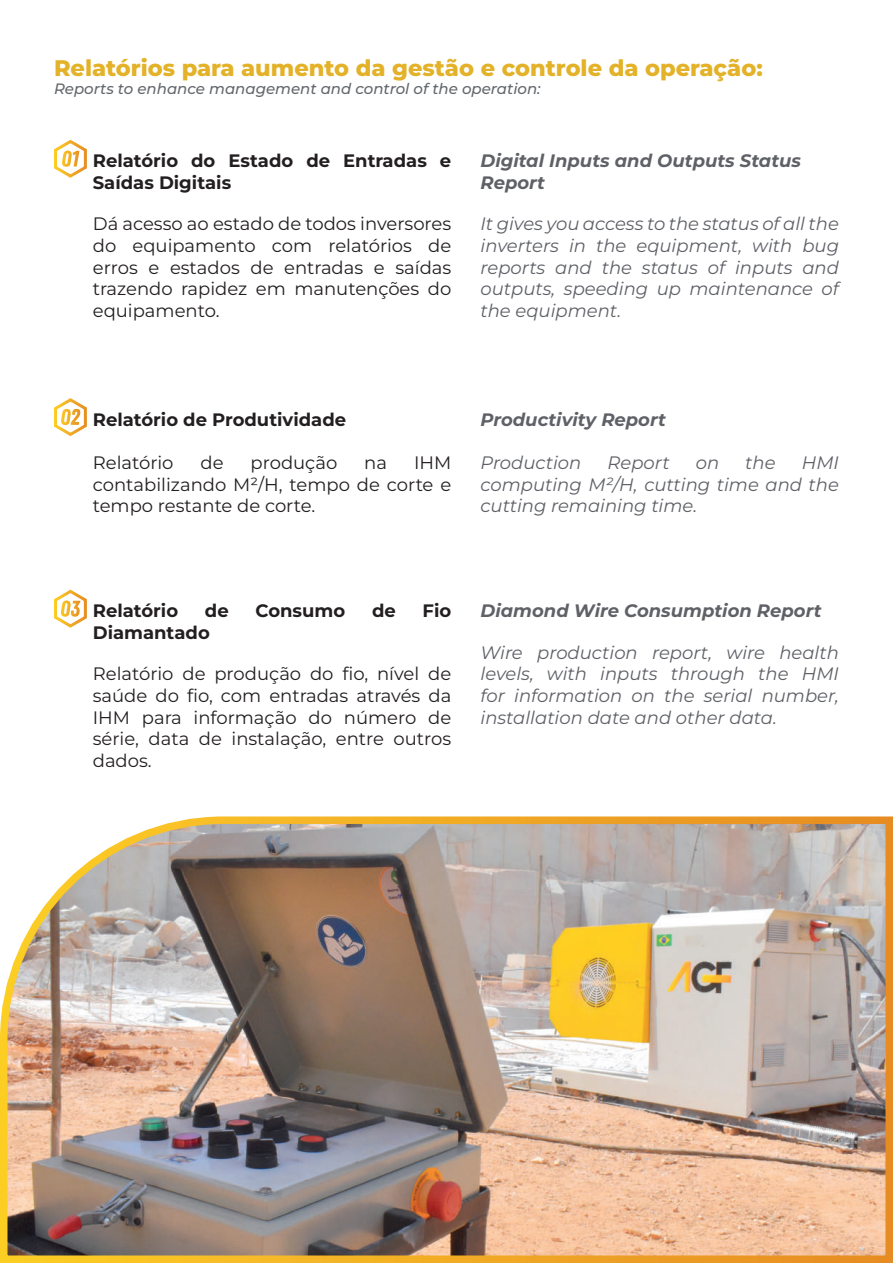
<style>
.page{position:relative;width:893px;height:1263px;background:#fff}
.page>*{position:absolute;margin:0;border:0;box-sizing:border-box;transform-origin:0 0}
.t1{font:800 22.5px "Montserrat";color:#e3b229}
.t2{font:18px/21.6px "Montserrat";color:#231f20;text-align:justify}
.t3{font:italic 18px/21.6px "Montserrat";color:#5f6167;text-align:justify}
.t4{font:700 18px/21.6px "Montserrat";color:#231f20}
.t5{font:italic 700 18px/21.6px "Montserrat";color:#5f6167}
.t6{font:italic 500 15px "Montserrat";color:#64686c}
.s1{font-family:"Zing Rust Demo Base";font-weight:400;font-size:22.5px;color:#fff}
</style>
<div class="page">
<svg style="left:54px;top:139px;width:33px;height:39px"></svg>
<svg style="left:54px;top:398px;width:33px;height:38px"></svg>
<svg style="left:54px;top:589px;width:33px;height:39px"></svg>
<img style="left:0;top:816px;width:893px;height:447px">
<p class="t1" style="left:54px;top:53px;width:710px">Relatórios para aumento da gestão e controle da operação:</p>
<p class="t6" style="left:54px;top:78px;width:488px">Reports to enhance management and control of the operation:</p>
<p class="t4" style="left:93px;top:150px;width:360px;text-indent:-32px"><span class="s1">01</span> Relatório do Estado de Entradas e<br>Saídas Digitais</p>
<p class="t2" style="left:93px;top:213px;width:360px">Dá acesso ao estado de todos inversores do equipamento com relatórios de erros e estados de entradas e saídas trazendo rapidez em manutenções do equipamento.</p>
<p class="t5" style="left:480px;top:150px;width:322px">Digital Inputs and Outputs Status<br>Report</p>
<p class="t3" style="left:480px;top:213px;width:360px">It gives you access to the status of all the inverters in the equipment, with bug reports and the status of inputs and outputs, speeding up maintenance of the equipment.</p>
<p class="t4" style="left:60px;top:408px;width:288px"><span class="s1">02</span> Relatório de Produtividade</p>
<p class="t2" style="left:93px;top:451px;width:82px">Relatório</p>
<p class="t2" style="left:201px;top:451px;width:25px">de</p>
<p class="t2" style="left:251px;top:451px;width:88px">produção</p>
<p class="t2" style="left:364px;top:451px;width:24px">na</p>
<p class="t2" style="left:93px;top:451px;width:360px;text-indent:321px">IHM contabilizando M²/H, tempo de corte e tempo restante de corte.</p>
<p class="t5" style="left:480px;top:408px;width:187px">Productivity Report</p>
<p class="t3" style="left:480px;top:451px;width:102px">Production</p>
<p class="t3" style="left:607px;top:451px;width:64px">Report</p>
<p class="t3" style="left:696px;top:451px;width:25px">on</p>
<p class="t3" style="left:745px;top:451px;width:32px">the</p>
<p class="t3" style="left:480px;top:451px;width:360px;text-indent:321px">HMI computing M²/H, cutting time and the cutting remaining time.</p>
<p class="t4" style="left:60px;top:600px;width:120px"><span class="s1">03</span> Relatório</p>
<p class="t4" style="left:205px;top:600px;width:25px">de</p>
<p class="t4" style="left:255px;top:600px;width:91px">Consumo</p>
<p class="t4" style="left:372px;top:600px;width:25px">de</p>
<p class="t4" style="left:423px;top:600px;width:30px">Fio</p>
<p class="t4" style="left:93px;top:621px;width:119px">Diamantado</p>
<p class="t2" style="left:93px;top:663px;width:360px">Relatório de produção do fio, nível de saúde do fio, com entradas através da IHM para informação do número de série, data de instalação, entre outros dados.</p>
<p class="t5" style="left:480px;top:600px;width:343px">Diamond Wire Consumption Report</p>
<p class="t3" style="left:480px;top:641px;width:360px">Wire production report, wire health levels, with inputs through the HMI for information on the serial number, installation date and other data.</p>
</div>
